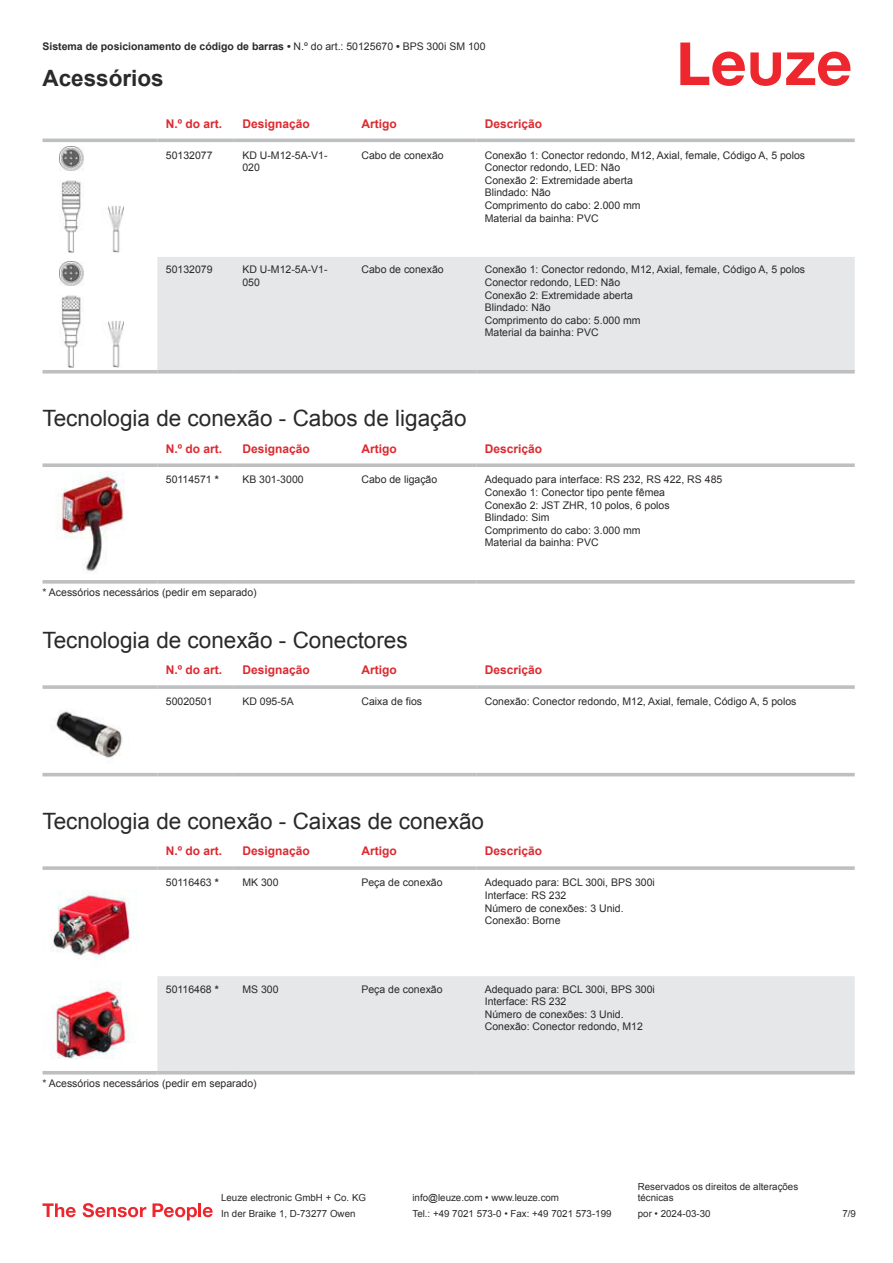
<style>
.page{position:relative;width:893px;height:1263px;background:#fff}
.page>*{position:absolute;margin:0;border:0;box-sizing:border-box;transform-origin:0 0}
.t1{font:22.5px "Arial";color:#2b292a}
.t2{font:700 22.5px "Arial";color:#2b292a}
.t3{font:700 12px "Arial";color:#db2a30}
.t4{font:10.5px/12.6px "Arial";color:#2b292a}
.t5{font:700 10.5px "Arial";color:#2b292a}
.t6{font:9.75px/11.7px "Arial";color:#2b292a}
.s1{font-weight:400}
.s2{font-weight:700}
</style>
<div class="page">
<svg style="left:680px;top:43px;width:170px;height:43px"></svg>
<div style="left:157px;top:257px;width:698px;height:113px;background:#e6e7e9"></div>
<hr style="left:43px;top:139px;width:114px;height:3px;background:#bdbfc1">
<hr style="left:157px;top:139px;width:77px;height:3px;background:#bdbfc1">
<hr style="left:234px;top:139px;width:119px;height:3px;background:#bdbfc1">
<hr style="left:353px;top:139px;width:123px;height:3px;background:#bdbfc1">
<hr style="left:476px;top:139px;width:379px;height:3px;background:#bdbfc1">
<svg style="left:43px;top:370px;width:114px;height:4px"></svg>
<svg style="left:157px;top:370px;width:77px;height:4px"></svg>
<svg style="left:234px;top:370px;width:119px;height:4px"></svg>
<svg style="left:353px;top:370px;width:123px;height:4px"></svg>
<svg style="left:476px;top:370px;width:379px;height:4px;background:#c4c6c7"></svg>
<img style="left:59px;top:146px;width:65px;height:107px">
<img style="left:59px;top:261px;width:65px;height:106px">
<svg style="left:43px;top:463px;width:114px;height:4px"></svg>
<svg style="left:157px;top:463px;width:77px;height:4px"></svg>
<svg style="left:234px;top:463px;width:119px;height:4px"></svg>
<svg style="left:353px;top:463px;width:123px;height:4px"></svg>
<svg style="left:476px;top:463px;width:379px;height:4px;background:#c4c6c7"></svg>
<svg style="left:43px;top:580px;width:114px;height:4px"></svg>
<svg style="left:157px;top:580px;width:77px;height:4px"></svg>
<svg style="left:234px;top:580px;width:119px;height:4px"></svg>
<svg style="left:353px;top:580px;width:123px;height:4px"></svg>
<svg style="left:476px;top:580px;width:379px;height:4px;background:#c3c5c7"></svg>
<img style="left:57px;top:471px;width:68px;height:100px">
<svg style="left:43px;top:776px;width:812px;height:1px"></svg>
<svg style="left:43px;top:685px;width:114px;height:4px"></svg>
<svg style="left:157px;top:685px;width:77px;height:4px"></svg>
<svg style="left:234px;top:685px;width:119px;height:4px"></svg>
<svg style="left:353px;top:685px;width:123px;height:4px"></svg>
<svg style="left:476px;top:685px;width:379px;height:4px;background:#c3c5c7"></svg>
<hr style="left:43px;top:773px;width:114px;height:3px;background:#bdbfc1">
<hr style="left:157px;top:773px;width:77px;height:3px;background:#bdbfc1">
<hr style="left:234px;top:773px;width:119px;height:3px;background:#bdbfc1">
<hr style="left:353px;top:773px;width:123px;height:3px;background:#bdbfc1">
<hr style="left:476px;top:773px;width:379px;height:3px;background:#bdbfc1">
<img style="left:56px;top:711px;width:67px;height:48px">
<svg style="left:43px;top:1074px;width:812px;height:1px"></svg>
<div style="left:157px;top:976px;width:698px;height:95px;background:#e6e7e9"></div>
<svg style="left:43px;top:866px;width:114px;height:4px"></svg>
<svg style="left:157px;top:866px;width:77px;height:4px"></svg>
<svg style="left:234px;top:866px;width:119px;height:4px"></svg>
<svg style="left:353px;top:866px;width:123px;height:4px"></svg>
<svg style="left:476px;top:866px;width:379px;height:4px;background:#c3c5c7"></svg>
<hr style="left:43px;top:1071px;width:114px;height:3px;background:#bdbfc1">
<hr style="left:157px;top:1071px;width:77px;height:3px;background:#bdbfc1">
<hr style="left:234px;top:1071px;width:119px;height:3px;background:#bdbfc1">
<hr style="left:353px;top:1071px;width:123px;height:3px;background:#bdbfc1">
<hr style="left:476px;top:1071px;width:379px;height:3px;background:#bdbfc1">
<img style="left:51px;top:890px;width:86px;height:70px">
<img style="left:51px;top:982px;width:79px;height:77px">
<svg style="left:43px;top:1203px;width:33px;height:14px"></svg>
<svg style="left:83px;top:1203px;width:63px;height:14px"></svg>
<svg style="left:153px;top:1203px;width:44px;height:17px"></svg>
<hr style="left:198px;top:1203px;width:3px;height:14px;background:#ed272d">
<svg style="left:203px;top:1207px;width:10px;height:10px"></svg>
<p class="t5" style="left:43px;top:43px;width:445px">Sistema de posicionamento de código de barras • <span class="s1">N.º do art.: 50125670</span> • <span class="s1">BPS 300i SM 100</span></p>
<h1 class="t2" style="left:43px;top:70px;width:123px">Acessórios</h1>
<p class="t3" style="left:166px;top:119px;width:58px">N.º do art.</p>
<p class="t3" style="left:242px;top:119px;width:69px">Designação</p>
<p class="t3" style="left:361px;top:119px;width:37px">Artigo</p>
<p class="t3" style="left:485px;top:119px;width:59px">Descrição</p>
<p class="t4" style="left:166px;top:150px;width:48px">50132077</p>
<p class="t4" style="left:242px;top:150px;width:87px">KD U-M12-5A-V1-<br>020</p>
<p class="t4" style="left:361px;top:150px;width:84px">Cabo de conexão</p>
<p class="t4" style="left:485px;top:150px;width:322px">Conexão 1: Conector redondo, M12, Axial, female, Código A, 5 polos<br>Conector redondo, LED: Não<br>Conexão 2: Extremidade aberta<br>Blindado: Não<br>Comprimento do cabo: 2.000 mm<br>Material da bainha: PVC</p>
<p class="t4" style="left:166px;top:264px;width:48px">50132079</p>
<p class="t4" style="left:242px;top:264px;width:87px">KD U-M12-5A-V1-<br>050</p>
<p class="t4" style="left:361px;top:264px;width:84px">Cabo de conexão</p>
<p class="t4" style="left:485px;top:264px;width:322px">Conexão 1: Conector redondo, M12, Axial, female, Código A, 5 polos<br>Conector redondo, LED: Não<br>Conexão 2: Extremidade aberta<br>Blindado: Não<br>Comprimento do cabo: 5.000 mm<br>Material da bainha: PVC</p>
<h1 class="t1" style="left:43px;top:410px;width:425px">Tecnologia de conexão - Cabos de ligação</h1>
<p class="t3" style="left:166px;top:444px;width:58px">N.º do art.</p>
<p class="t3" style="left:242px;top:444px;width:69px">Designação</p>
<p class="t3" style="left:361px;top:444px;width:37px">Artigo</p>
<p class="t3" style="left:485px;top:444px;width:59px">Descrição</p>
<p class="t4" style="left:166px;top:474px;width:54px">50114571 <span class="s2">*</span></p>
<p class="t4" style="left:242px;top:474px;width:63px">KB 301-3000</p>
<p class="t4" style="left:361px;top:474px;width:77px">Cabo de ligação</p>
<p class="t4" style="left:485px;top:474px;width:239px">Adequado para interface: RS 232, RS 422, RS 485<br>Conexão 1: Conector tipo pente fêmea<br>Conexão 2: JST ZHR, 10 polos, 6 polos<br>Blindado: Sim<br>Comprimento do cabo: 3.000 mm<br>Material da bainha: PVC</p>
<p class="t4" style="left:43px;top:587px;width:216px">* Acessórios necessários (pedir em separado)</p>
<h1 class="t1" style="left:43px;top:632px;width:367px">Tecnologia de conexão - Conectores</h1>
<p class="t3" style="left:166px;top:666px;width:58px">N.º do art.</p>
<p class="t3" style="left:242px;top:666px;width:69px">Designação</p>
<p class="t3" style="left:361px;top:666px;width:37px">Artigo</p>
<p class="t3" style="left:485px;top:666px;width:59px">Descrição</p>
<p class="t4" style="left:166px;top:696px;width:48px">50020501</p>
<p class="t4" style="left:242px;top:696px;width:53px">KD 095-5A</p>
<p class="t4" style="left:361px;top:696px;width:62px">Caixa de fios</p>
<p class="t4" style="left:485px;top:696px;width:313px">Conexão: Conector redondo, M12, Axial, female, Código A, 5 polos</p>
<h1 class="t1" style="left:43px;top:813px;width:443px">Tecnologia de conexão - Caixas de conexão</h1>
<p class="t3" style="left:166px;top:847px;width:58px">N.º do art.</p>
<p class="t3" style="left:242px;top:847px;width:69px">Designação</p>
<p class="t3" style="left:361px;top:847px;width:37px">Artigo</p>
<p class="t3" style="left:485px;top:847px;width:59px">Descrição</p>
<p class="t4" style="left:166px;top:877px;width:54px">50116463 <span class="s2">*</span></p>
<p class="t4" style="left:242px;top:877px;width:38px">MK 300</p>
<p class="t4" style="left:361px;top:877px;width:83px">Peça de conexão</p>
<p class="t4" style="left:485px;top:877px;width:172px">Adequado para: BCL 300i, BPS 300i<br>Interface: RS 232<br>Número de conexões: 3 Unid.<br>Conexão: Borne</p>
<p class="t4" style="left:166px;top:984px;width:54px">50116468 <span class="s2">*</span></p>
<p class="t4" style="left:242px;top:984px;width:38px">MS 300</p>
<p class="t4" style="left:361px;top:984px;width:83px">Peça de conexão</p>
<p class="t4" style="left:485px;top:984px;width:172px">Adequado para: BCL 300i, BPS 300i<br>Interface: RS 232<br>Número de conexões: 3 Unid.<br>Conexão: Conector redondo, M12</p>
<p class="t4" style="left:43px;top:1078px;width:216px">* Acessórios necessários (pedir em separado)</p>
<p class="t6" style="left:221px;top:1193px;width:146px">Leuze electronic GmbH + Co. KG</p>
<p class="t6" style="left:412px;top:1193px;width:148px">info@leuze.com • www.leuze.com</p>
<p class="t6" style="left:638px;top:1181px;width:162px">Reservados os direitos de alterações técnicas</p>
<p class="t6" style="left:221px;top:1209px;width:136px">In der Braike 1, D-73277 Owen</p>
<p class="t6" style="left:412px;top:1209px;width:201px">Tel.: +49 7021 573-0 • Fax: +49 7021 573-199</p>
<p class="t6" style="left:638px;top:1209px;width:74px">por • 2024-03-30</p>
<p class="t6" style="left:842px;top:1209px;width:15px">7 /9</p>
</div>
